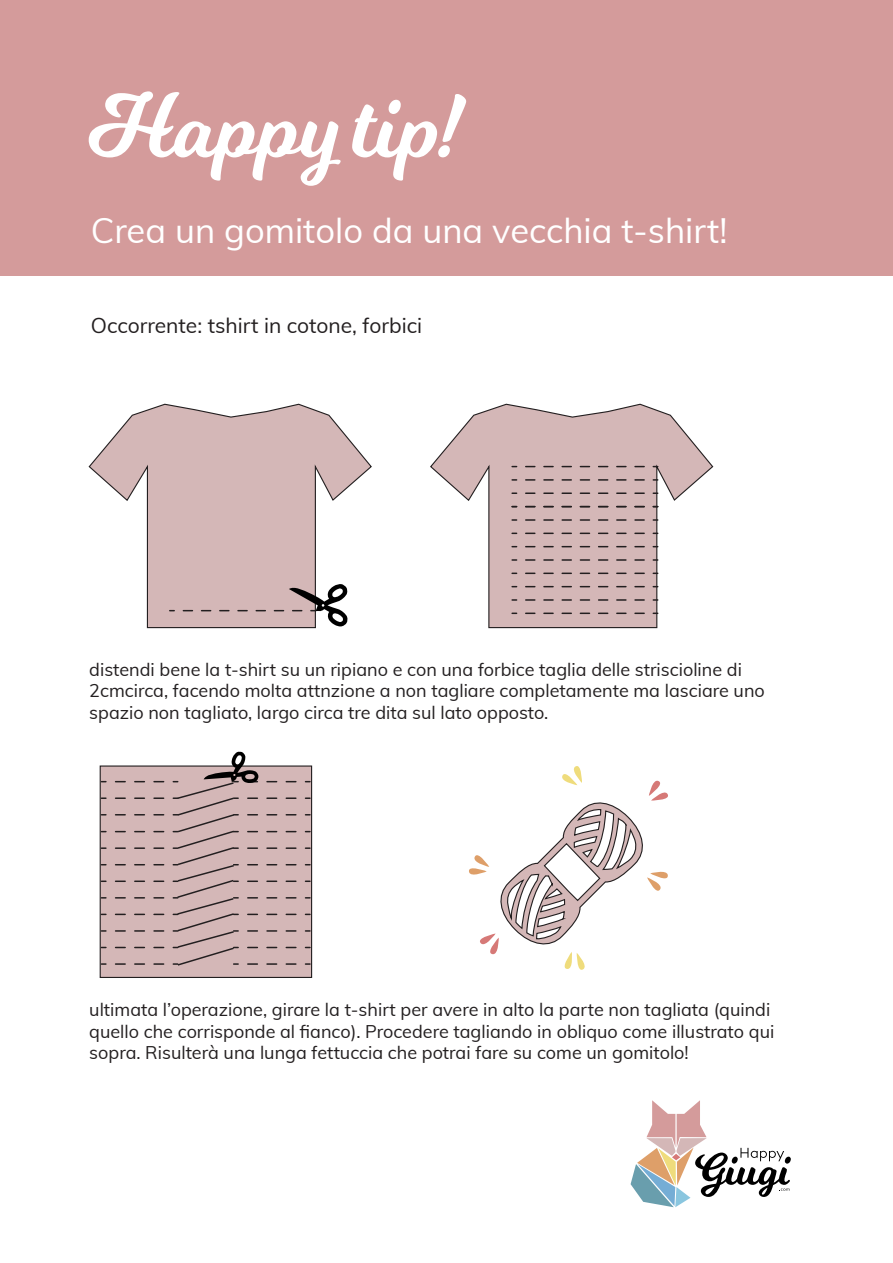
<style>
.page{position:relative;width:893px;height:1263px;background:#fff}
.page>*{position:absolute;margin:0;border:0;box-sizing:border-box;transform-origin:0 0}
.t1{font:90px "Milkshake";color:#fff}
.t2{font:34.5px "Muli";color:#fff}
.t3{font:21px "Muli";color:#231f20}
.t4{font:18px/21.6px "Muli";color:#231f20}
</style>
<div class="page">
<svg style="left:631px;top:1100px;width:160px;height:107px"></svg>
<div style="left:0;top:0;width:893px;height:276px;background:#d49b9b"></div>
<svg style="left:88px;top:403px;width:284px;height:226px"></svg>
<svg style="left:170px;top:584px;width:178px;height:43px"></svg>
<svg style="left:430px;top:403px;width:284px;height:226px"></svg>
<svg style="left:512px;top:612px;width:132px;height:2px"></svg>
<svg style="left:512px;top:599px;width:132px;height:2px"></svg>
<svg style="left:512px;top:586px;width:132px;height:1px"></svg>
<svg style="left:512px;top:573px;width:132px;height:1px"></svg>
<svg style="left:512px;top:559px;width:132px;height:2px"></svg>
<svg style="left:512px;top:546px;width:132px;height:1px"></svg>
<svg style="left:512px;top:533px;width:132px;height:1px"></svg>
<svg style="left:512px;top:519px;width:132px;height:2px"></svg>
<svg style="left:512px;top:506px;width:132px;height:1px"></svg>
<svg style="left:512px;top:492px;width:132px;height:2px"></svg>
<svg style="left:512px;top:479px;width:132px;height:2px"></svg>
<svg style="left:512px;top:466px;width:132px;height:1px"></svg>
<div style="left:100px;top:765px;width:212px;height:213px;background:#d4b7b7;border:1px solid #231f20"></div>
<svg style="left:101px;top:963px;width:63px;height:2px"></svg>
<svg style="left:101px;top:947px;width:63px;height:1px"></svg>
<svg style="left:101px;top:930px;width:63px;height:2px"></svg>
<svg style="left:101px;top:914px;width:63px;height:1px"></svg>
<svg style="left:101px;top:897px;width:63px;height:1px"></svg>
<svg style="left:101px;top:880px;width:63px;height:2px"></svg>
<svg style="left:101px;top:864px;width:63px;height:1px"></svg>
<svg style="left:101px;top:847px;width:63px;height:2px"></svg>
<svg style="left:101px;top:831px;width:63px;height:1px"></svg>
<svg style="left:101px;top:814px;width:63px;height:1px"></svg>
<svg style="left:101px;top:797px;width:63px;height:2px"></svg>
<svg style="left:101px;top:781px;width:63px;height:1px"></svg>
<svg style="left:173px;top:751px;width:123px;height:215px"></svg>
<svg style="left:469px;top:766px;width:199px;height:204px"></svg>
<h1 class="t1" style="left:89px;top:62px;width:372px">Happy tip!</h1>
<h2 class="t2" style="left:91px;top:206px;width:638px">Crea un gomitolo da una vecchia t-shirt!</h2>
<p class="t3" style="left:91px;top:311px;width:333px">Occorrente: tshirt in cotone, forbici</p>
<p class="t4" style="left:89px;top:658px;width:677px">distendi bene la t-shirt su un ripiano e con una forbice taglia delle striscioline di<br>2cmcirca, facendo molta attnzione a non tagliare completamente ma lasciare uno spazio non tagliato, largo circa tre dita sul lato opposto.</p>
<p class="t4" style="left:89px;top:998px;width:687px">ultimata l’operazione, girare la t-shirt per avere in alto la parte non tagliata (quindi quello che corrisponde al fianco). Procedere tagliando in obliquo come illustrato qui sopra. Risulterà una lunga fettuccia che potrai fare su come un gomitolo!</p>
</div>
